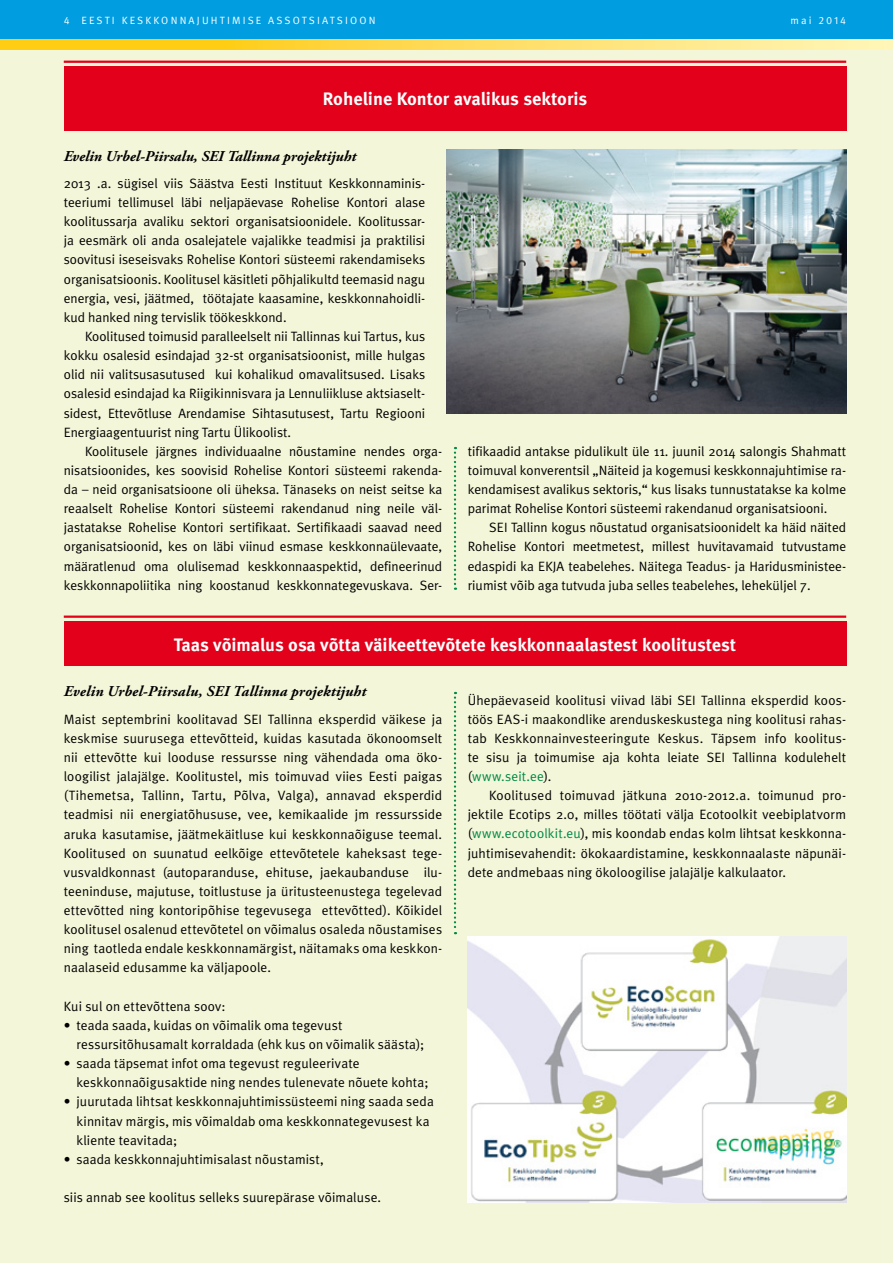
<style>
.page{position:relative;width:893px;height:1263px;background:#fff}
.page>*{position:absolute;margin:0;border:0;box-sizing:border-box;transform-origin:0 0}
.t1{font:700 18px "Meta Pro";letter-spacing:-.005em;color:#fff}
.t2{font:italic 700 15px "Adobe Garamond Pro";color:#000}
.t3{font:13.5px/19.2px "Meta Plus";letter-spacing:.005em;color:#000;text-align:justify}
.t4{font:10.5px "Meta Pro";letter-spacing:.21em;color:#fff}
.s1{color:#008947}
</style>
<div class="page">
<div style="left:0;top:0;width:893px;height:40px;background:#009ee0"></div>
<div style="left:0;top:40px;width:893px;height:1223px;background:#f4f6d9"></div>
<div style="left:64px;top:66px;width:782px;height:65px;background:#e2001a"></div>
<div style="left:64px;top:621px;width:782px;height:45px;background:#e2001a"></div>
<svg style="left:454px;top:447px;width:2px;height:143px"></svg>
<svg style="left:454px;top:692px;width:2px;height:242px"></svg>
<hr style="left:64px;top:61px;width:782px;height:2px;background:#e2001a">
<hr style="left:64px;top:615px;width:782px;height:3px;background:#e2001a">
<svg style="left:0;top:40px;width:893px;height:9px;background:#fedc58"></svg>
<img style="left:468px;top:936px;width:378px;height:266px">
<img style="left:446px;top:150px;width:400px;height:264px">
<p class="t4" style="left:64px;top:14px;width:261px">4 EE STI KE SKK ONNAJUHTI MI SE ASSOT SIAT</p>
<p class="t4" style="left:337px;top:14px;width:40px">SI OON</p>
<p class="t4" style="left:790px;top:14px;width:57px">MAI 2014</p>
<h1 class="t1" style="left:323px;top:88px;width:266px">Roheline Kontor avalikus sektoris</h1>
<p class="t2" style="left:64px;top:147px;width:294px">Evelin Urbel-Piirsalu, SEI Tallinna projektijuht</p>
<p class="t3" style="left:64px;top:173px;width:363px">2013 .a. sügisel viis Säästva Eesti Instituut Keskkonnaminis&shy;teeriumi tellimusel läbi neljapäevase Rohelise Kontori alase koolitussarja avaliku sektori organisatsioonidele. Koolitussar&shy;ja eesmärk oli anda osalejatele vajalikke teadmisi ja praktilisi soovitusi iseseisvaks Rohelise Kontori süsteemi rakendamiseks organisatsioonis. Koolitusel käsitleti põhjalikultd teemasid nagu energia, vesi, jäätmed, töötajate kaasamine, keskkonnahoidli&shy;kud hanked ning tervislik töökeskkond.</p>
<p class="t3" style="left:64px;top:327px;width:363px;text-indent:21px">Koolitused toimusid paralleelselt nii Tallinnas kui Tartus, kus kokku osalesid esindajad 32-st organisatsioonist, mille hulgas olid nii valitsusasutused kui kohalikud omavalitsused. Lisaks osalesid esindajad ka Riigikinnisvara ja Lennuliikluse aktsiaselt&shy;sidest, Ettevõtluse Arendamise Sihtasutusest, Tartu Regiooni Energiaagentuurist ning Tartu Ülikoolist.</p>
<p class="t3" style="left:64px;top:441px;width:380px;text-indent:21px">Koolitusele järgnes individuaalne nõustamine nendes orga&shy;nisatsioonides, kes soovisid Rohelise Kontori süsteemi rakenda&shy;da – neid organisatsioone oli üheksa. Tänaseks on neist seitse ka reaalselt Rohelise Kontori süsteemi rakendanud ning neile väl&shy;jastatakse Rohelise Kontori sertifikaat. Sertifikaadi saavad need organisatsioonid, kes on läbi viinud esmase keskkonnaülevaate, määratlenud oma olulisemad keskkonnaaspektid, defineerinud keskkonnapoliitika ning koostanud keskkonnategevuskava. Ser-</p>
<p class="t3" style="left:468px;top:441px;width:380px">tifikaadid antakse pidulikult üle 11. juunil 2014 salongis Shahmatt toimuval konverentsil „Näiteid ja kogemusi keskkonnajuhtimise ra&shy;kendamisest avalikus sektoris,“ kus lisaks tunnustatakse ka kolme parimat Rohelise Kontori süsteemi rakendanud organisatsiooni.</p>
<p class="t3" style="left:468px;top:518px;width:380px;text-indent:21px">SEI Tallinn kogus nõustatud organisatsioonidelt ka häid näited Rohelise Kontori meetmetest, millest huvitavamaid tutvustame edaspidi ka EKJA teabelehes. Näitega Teadus- ja Haridusministee&shy;riumist võib aga tutvuda juba selles teabelehes, leheküljel 7.</p>
<h1 class="t1" style="left:174px;top:633px;width:564px">Taas võimalus osa võtta väikeettevõtete keskkonnaalastest koolitustest</h1>
<p class="t2" style="left:64px;top:683px;width:304px">Evelin Urbel-Piirsalu, SEI Tallinna projektijuht</p>
<p class="t3" style="left:64px;top:709px;width:380px">Maist septembrini koolitavad SEI Tallinna eksperdid väikese ja keskmise suurusega ettevõtteid, kuidas kasutada ökonoomselt nii ettevõtte kui looduse ressursse ning vähendada oma öko&shy;loogilist jalajälge. Koolitustel, mis toimuvad viies Eesti paigas (Tihemetsa, Tallinn, Tartu, Põlva, Valga), annavad eksperdid teadmisi nii energiatõhususe, vee, kemikaalide jm ressursside aruka kasutamise, jäätmekäitluse kui keskkonnaõiguse teemal.<br>Koolitused on suunatud eelkõige ettevõtetele kaheksast tege&shy;vusvaldkonnast (autoparanduse, ehituse, jaekaubanduse ilu&shy;teeninduse, majutuse, toitlustuse ja üritusteenustega tegelevad ettevõtted ning kontoripõhise tegevusega ettevõtted). Kõikidel koolitusel osalenud ettevõtetel on võimalus osaleda nõustamises ning taotleda endale keskkonnamärgist, näitamaks oma keskkon&shy;naalaseid edusamme ka väljapoole.</p>
<p class="t3" style="left:64px;top:996px;width:163px">Kui sul on ettevõttena soov:</p>
<p class="t3" style="left:77px;top:1015px;width:349px;text-indent:-13px">• teada saada, kuidas on võimalik oma tegevust ressursitõhusamalt korraldada (ehk kus on võimalik säästa);</p>
<p class="t3" style="left:77px;top:1054px;width:353px;text-indent:-13px">• saada täpsemat infot oma tegevust reguleerivate keskkonnaõigusaktide ning nendes tulenevate nõuete kohta;</p>
<p class="t3" style="left:77px;top:1092px;width:359px;text-align:left;text-indent:-13px">• juurutada lihtsat keskkonnajuhtimissüsteemi ning saada seda kinnitav märgis, mis võimaldab oma keskkonnategevusest ka kliente teavitada;</p>
<p class="t3" style="left:64px;top:1149px;width:262px">• saada keskkonnajuhtimisalast nõustamist,</p>
<p class="t3" style="left:64px;top:1188px;width:319px">siis annab see koolitus selleks suurepärase võimaluse.</p>
<p class="t3" style="left:468px;top:690px;width:380px">Ühepäevaseid koolitusi viivad läbi SEI Tallinna eksperdid koos&shy;töös EAS-i maakondlike arenduskeskustega ning koolitusi rahas&shy;tab Keskkonnainvesteeringute Keskus. Täpsem info koolitus&shy;te sisu ja toimumise aja kohta leiate SEI Tallinna kodulehelt (<span class="s1">www.seit.ee</span>).</p>
<p class="t3" style="left:468px;top:786px;width:380px;text-indent:21px">Koolitused toimuvad jätkuna 2010-2012.a. toimunud pro&shy;jektile Ecotips 2.0, milles töötati välja Ecotoolkit veebiplatvorm (<span class="s1">www.ecotoolkit.eu</span>), mis koondab endas kolm lihtsat keskkonna&shy;juhtimisevahendit: ökokaardistamine, keskkonnaalaste näpunäi&shy;dete andmebaas ning ökoloogilise jalajälje kalkulaator.</p>
</div>
